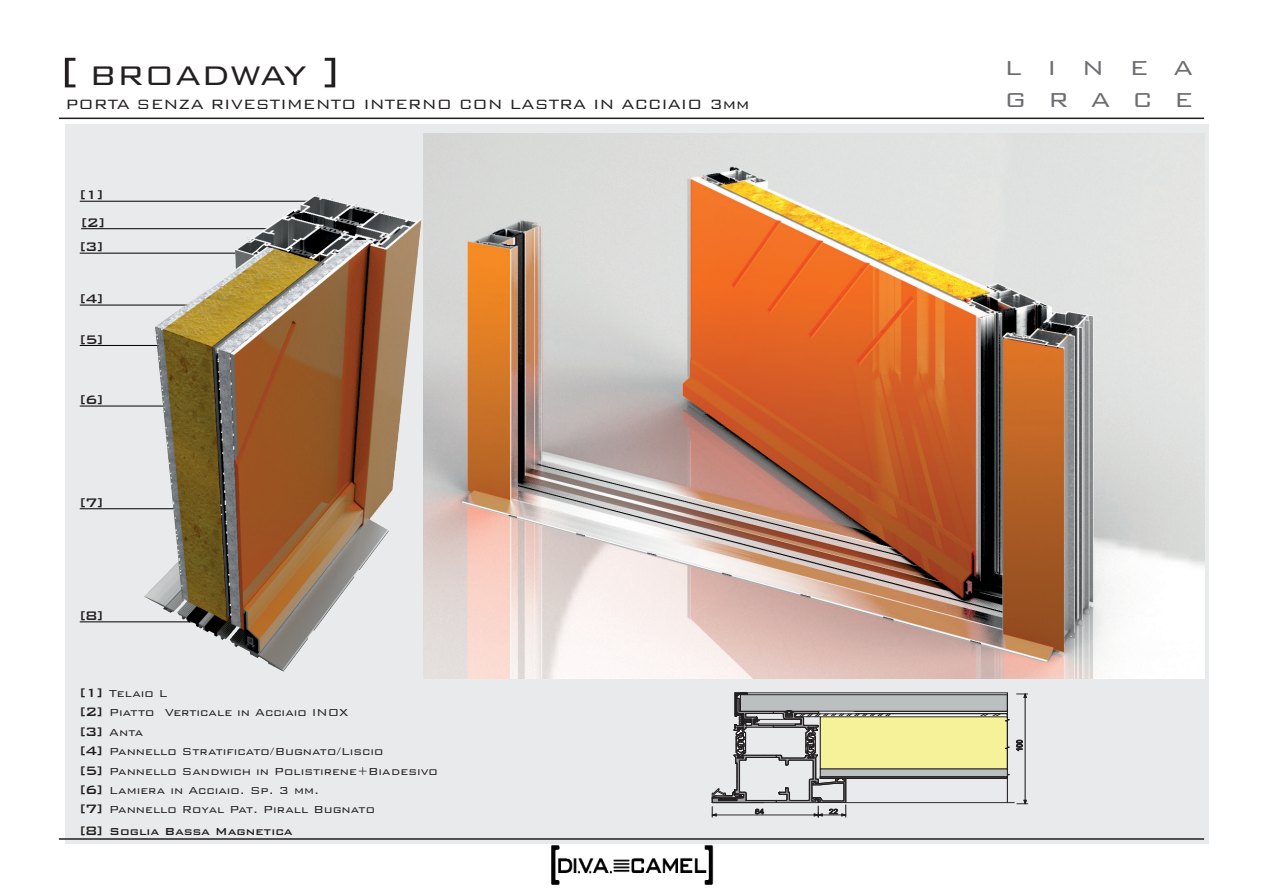
<style>
.page{position:relative;width:1263px;height:893px;background:#fff}
.page>*{position:absolute;margin:0;border:0;box-sizing:border-box;transform-origin:0 0}
.t1{font:300 54px "Bank Gothic BT";color:#231f20}
.t2{font:300 36px "Bank Gothic BT";color:#231f20}
.t3{font:300 27px/32.4px "Bank Gothic BT";letter-spacing:.87em;color:#6c6d70}
.t4{font:300 18px "Bank Gothic BT";color:#231f20}
.t5{font:500 16.5px/27.5px "Bank Gothic BT";color:#231f20}
.t6{font:300 13.5px/19.5px "Bank Gothic BT";color:#231f20}
.t7{font:500 13.5px "Bank Gothic BT";color:#231f20}
.t8{font:7.95px "Arial";color:#231f20;scale:.87 1}
.s1{font-weight:500;font-size:16.2px}
.s2{font-size:16.2px}
</style>
<div class="page">
<div style="left:65px;top:125px;width:1144px;height:719px;background:#e9eaeb"></div>
<img style="left:423px;top:134px;width:781px;height:545px">
<img style="left:79px;top:194px;width:343px;height:478px">
<div style="left:740px;top:695px;width:267px;height:16px;background:#bcbfc0"></div>
<div style="left:820px;top:717px;width:187px;height:52px;background:#f5f299"></div>
<div style="left:820px;top:717px;width:187px;height:52px;border:1px solid #231f20"></div>
<hr style="left:740px;top:693px;width:267px;height:1px;background:#231f20">
<hr style="left:856px;top:713px;width:151px;height:1px;background:#231f20">
<hr style="left:845px;top:802px;width:169px;height:1px;background:#231f20">
<svg style="left:979px;top:693px;width:30px;height:110px"></svg>
<hr style="left:854px;top:711px;width:153px;height:1px;background:#231f20">
<div style="left:820px;top:769px;width:187px;height:8px;background:#bcbfc0"></div>
<div style="left:820px;top:769px;width:187px;height:8px;border:1px solid #231f20"></div>
<div style="left:820px;top:777px;width:187px;height:2px;border:1px solid #231f20"></div>
<svg style="left:1016px;top:693px;width:12px;height:5px"></svg>
<svg style="left:1017px;top:800px;width:11px;height:4px"></svg>
<hr style="left:1025px;top:696px;width:1px;height:106px;background:#231f20">
<svg style="left:1016px;top:740px;width:7px;height:11px"></svg>
<svg style="left:712px;top:692px;width:179px;height:125px"></svg>
<img style="left:551px;top:845px;width:163px;height:40px">
<hr style="left:59px;top:838px;width:1145px;height:2px;background:#231f20">
<hr style="left:59px;top:118px;width:1145px;height:1px;background:#231f20">
<h1 class="t1" style="left:59px;top:43px;width:21px">[</h1>
<h1 class="t1" style="left:321px;top:43px;width:21px">]</h1>
<h2 class="t2" style="left:89px;top:56px;width:219px">BROADWAY</h2>
<h3 class="t4" style="left:65px;top:94px;width:686px">PORTA SENZA RIVESTIMENTO INTERNO CON LASTRA IN ACCIAIO 3mm</h3>
<p class="t5" style="left:80px;top:181px;width:27px">[1] [2]</p>
<p class="t5" style="left:80px;top:233px;width:25px">[3]</p>
<p class="t5" style="left:80px;top:285px;width:25px">[4]</p>
<p class="t5" style="left:80px;top:325px;width:25px">[5]</p>
<p class="t5" style="left:80px;top:386px;width:25px">[6]</p>
<p class="t5" style="left:80px;top:488px;width:25px">[7]</p>
<p class="t5" style="left:80px;top:601px;width:25px">[8]</p>
<p class="t6" style="left:80px;top:683px;width:360px"><span class="s1">[1]</span> Telaio L<br><span class="s1">[2]</span> Piatto Verticale in Acciaio INOX<br><span class="s1">[3]</span> Anta<br><span class="s1">[4]</span> Pannello Stratificato/Bugnato/Liscio<br><span class="s1">[5]</span> Pannello Sandwich in Polistirene+Biadesivo <span class="s1">[6]</span> Lamiera in Acciaio. Sp. 3 mm.<br><span class="s1">[7]</span> Pannello Royal Pat. Pirall Bugnato</p>
<p class="t7" style="left:80px;top:824px;width:214px"><span class="s2">[8]</span> Soglia Bassa Magnetica</p>
<h3 class="t3" style="left:1004px;top:51px;width:190px">LINEA<br>GRACE</h3>
<p class="t8" style="left:1015px;top:751px;width:15px;rotate:-90deg">100</p>
</div>
